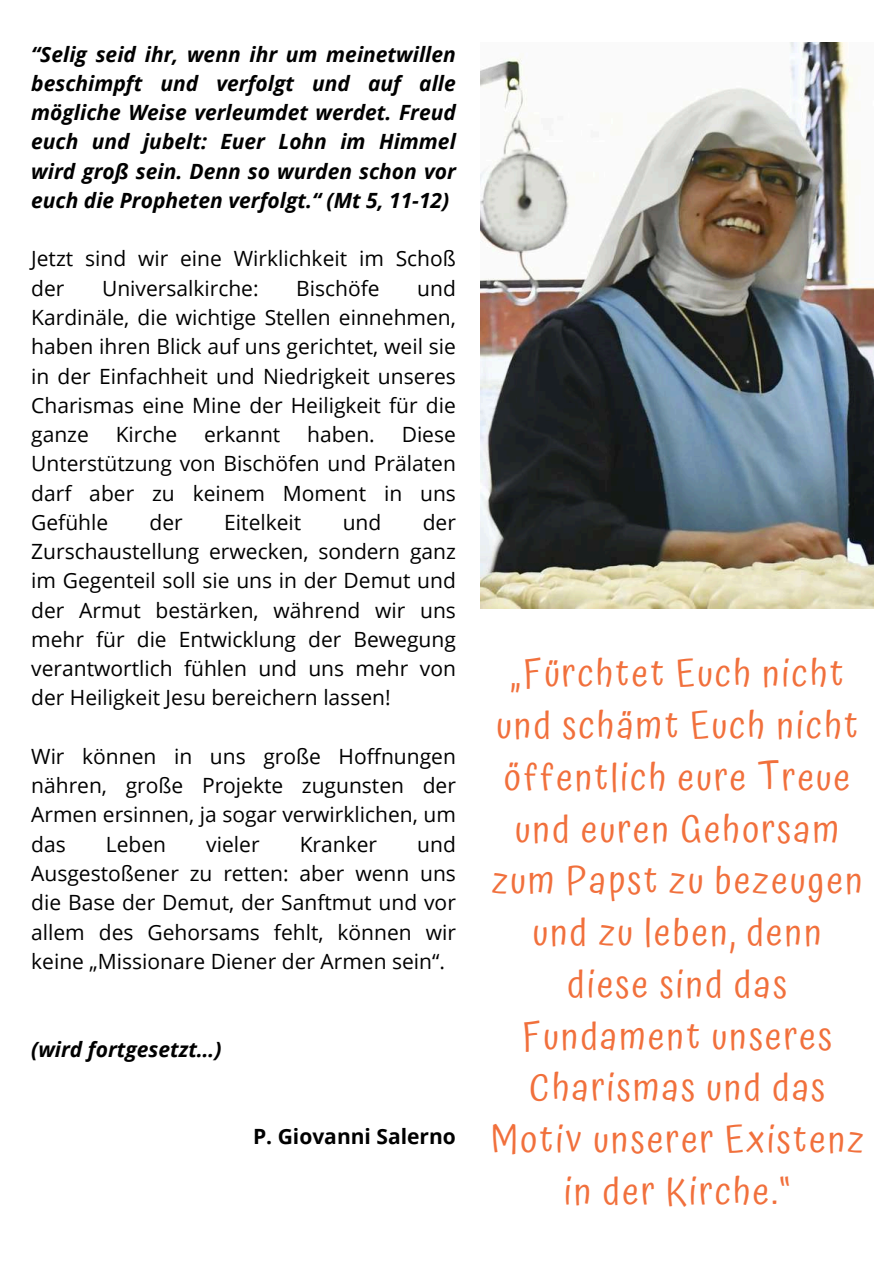
<style>
.page{position:relative;width:894px;height:1264px;background:#fff}
.page>*{position:absolute;margin:0;border:0;box-sizing:border-box;transform-origin:0 0}
.t1{font:37.5px/51.8px "Atma";letter-spacing:.06em;color:#f1703c;text-align:center}
.t2{font:21px/29.2px "Open Sans";color:#000;text-align:justify}
.t3{font:italic 700 21px/29.2px "Open Sans";color:#000;text-align:justify}
.t4{font:700 21px "Open Sans";color:#000}
</style>
<div class="page">
<img style="left:480px;top:42px;width:393px;height:566px">
<p class="t3" style="left:31px;top:39px;width:426px">“Selig seid ihr, wenn ihr um meinetwillen beschimpft und verfolgt und auf alle mögliche Weise verleumdet werdet. Freud euch und jubelt: Euer Lohn im Himmel wird groß sein. Denn so wurden schon vor euch die Propheten verfolgt.“ (Mt 5, 11-12)</p>
<p class="t2" style="left:31px;top:244px;width:426px">Jetzt sind wir eine Wirklichkeit im Schoß der</p>
<p class="t2" style="left:102px;top:273px;width:158px">Universalkirche:</p>
<p class="t2" style="left:296px;top:273px;width:85px">Bischöfe</p>
<p class="t2" style="left:31px;top:273px;width:426px;text-indent:386px">und Kardinäle, die wichtige Stellen einnehmen, haben ihren Blick auf uns gerichtet, weil sie in der Einfachheit und Niedrigkeit unseres Charismas eine Mine der Heiligkeit für die ganze</p>
<p class="t2" style="left:116px;top:419px;width:63px">Kirche</p>
<p class="t2" style="left:204px;top:419px;width:78px">erkannt</p>
<p class="t2" style="left:307px;top:419px;width:69px">haben.</p>
<p class="t2" style="left:31px;top:419px;width:426px;text-indent:370px">Diese Unterstützung von Bischöfen und Prälaten darf aber zu keinem Moment in uns Gefühle</p>
<p class="t2" style="left:31px;top:507px;width:426px;text-indent:391px">der Zurschaustellung erwecken, sondern ganz im Gegenteil soll sie uns in der Demut und der Armut bestärken, während wir uns mehr für die Entwicklung der Bewegung verantwortlich fühlen und uns mehr von der Heiligkeit Jesu bereichern lassen!</p>
<p class="t2" style="left:31px;top:741px;width:426px">Wir können in uns große Hoffnungen nähren, große Projekte zugunsten der Armen ersinnen, ja sogar verwirklichen, um das</p>
<p class="t2" style="left:150px;top:507px;width:35px">der</p>
<p class="t2" style="left:224px;top:507px;width:78px">Eitelkeit</p>
<p class="t2" style="left:342px;top:507px;width:40px">und</p>
<p class="t2" style="left:31px;top:829px;width:426px;text-indent:386px">und Ausgestoßener zu retten: aber wenn uns die Base der Demut, der Sanftmut und vor allem des Gehorsams fehlt, können wir keine „Missionare Diener der Armen sein“.</p>
<p class="t2" style="left:106px;top:829px;width:62px">Leben</p>
<p class="t2" style="left:206px;top:829px;width:55px">vieler</p>
<p class="t2" style="left:299px;top:829px;width:79px">Kranker</p>
<p class="t3" style="left:31px;top:1033px;width:192px">(wird fortgesetzt…)</p>
<p class="t4" style="left:253px;top:1121px;width:204px">P. Giovanni Salerno</p>
<h1 class="t1" style="left:490px;top:647px;width:375px">„Fürchtet Euch nicht und schämt Euch nicht öffentlich eure Treue und euren Gehorsam zum Papst zu bezeugen und zu leben, denn diese sind das<br>Fundament unseres<br>Charismas und das<br>Motiv unserer Existenz in der Kirche.“</h1>
</div>
